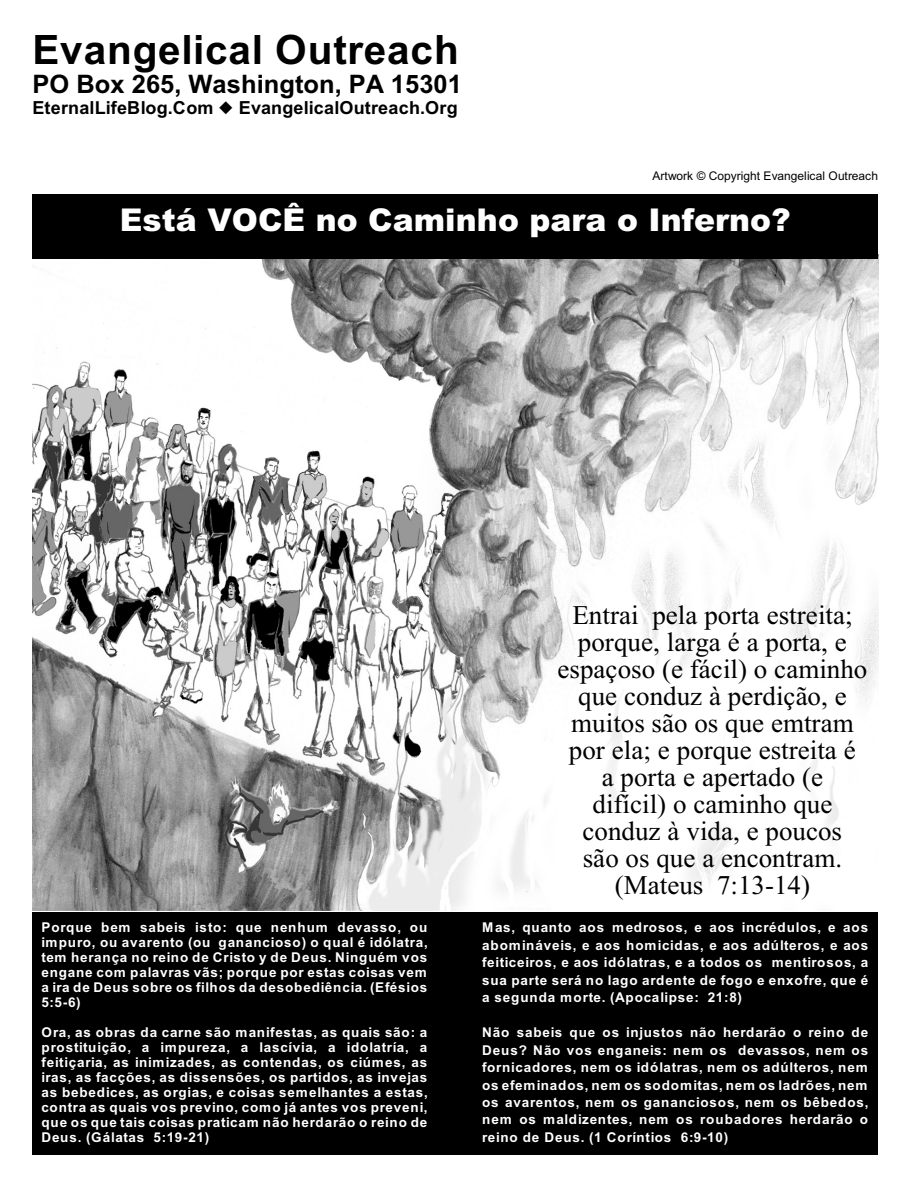
<style>
.page{position:relative;width:918px;height:1188px;background:#fff}
.page>*{position:absolute;margin:0;border:0;box-sizing:border-box;transform-origin:0 0}
.t1{font:700 40.5px "Arial";letter-spacing:.02em;color:#000}
.t2{font:900 31.35px "Arial";letter-spacing:.005em;color:#fff}
.t3{font:27px/27px "Times New Roman";color:#000;text-align:center}
.t4{font:700 25.5px "Arial";letter-spacing:.005em;color:#000}
.t5{font:700 18px "Arial";letter-spacing:.015em;color:#000}
.t6{font:700 13.5px/15px "Arial";letter-spacing:.06em;color:#fff;text-align:justify}
.t7{font:12px "Arial";color:#000}
</style>
<div class="page">
<div style="left:32px;top:912px;width:846px;height:243px;background:#000"></div>
<img style="left:32px;top:259px;width:846px;height:652px">
<div style="left:32px;top:194px;width:846px;height:65px;background:#000"></div>
<h1 class="t1" style="left:32px;top:35px;width:428px">Evangelical Outreach</h1>
<h3 class="t4" style="left:32px;top:75px;width:431px">PO Box 265, Washington, PA 15301</h3>
<h3 class="t5" style="left:32px;top:100px;width:183px">EternalLifeBlog.Com</h3>
<h3 class="t5" style="left:239px;top:100px;width:220px">EvangelicalOutreach.Org</h3>
<p class="t7" style="left:652px;top:172px;width:227px">Artwork © Copyright Evangelical Outreach</p>
<h2 class="t2" style="left:120px;top:208px;width:672px">Está VOCÊ no Caminho para o Inferno?</h2>
<p class="t6" style="left:41px;top:921px;width:388px">Porque bem sabeis isto: que nenhum devasso, ou impuro, ou avarento (ou ganancioso) o qual é idólatra, tem herança no reino de Cristo y de Deus. Ninguém vos engane com palavras vãs; porque por estas coisas vem a ira de Deus sobre os filhos da desobediência. (Efésios 5:5-6)</p>
<p class="t6" style="left:41px;top:1026px;width:388px">Ora, as obras da carne são manifestas, as quais são: a prostituição, a impureza, a lascívia, a idolatría, a feitiçaria, as inimizades, as contendas, os ciúmes, as iras, as facções, as dissensões, os partidos, as invejas as bebedices, as orgias, e coisas semelhantes a estas, contra as quais vos previno, como já antes vos preveni, que os que tais coisas praticam não herdarão o reino de Deus. (Gálatas 5:19-21)</p>
<p class="t3" style="left:558px;top:604px;width:311px">Entrai pela porta estreita; porque, larga é a porta, e espaçoso (e fácil) o caminho que conduz à perdição, e muitos são os que emtram por ela; e porque estreita é<br>a porta e apertado (e<br>difícil) o caminho que conduz à vida, e poucos<br>são os que a encontram. (Mateus 7:13-14)</p>
<p class="t6" style="left:482px;top:920px;width:388px;line-height:17.4px">Mas, quanto aos medrosos, e aos incrédulos, e aos abomináveis, e aos homicidas, e aos adúlteros, e aos feiticeiros, e aos idólatras, e a todos os mentirosos, a sua parte será no lago ardente de fogo e enxofre, que é a segunda morte. (Apocalipse: 21:8)</p>
<p class="t6" style="left:482px;top:1025px;width:388px;line-height:17.4px">Não sabeis que os injustos não herdarão o reino de Deus? Não vos enganeis: nem os devassos, nem os fornicadores, nem os idólatras, nem os adúlteros, nem os efeminados, nem os sodomitas, nem os ladrões, nem os avarentos, nem os gananciosos, nem os bêbedos, nem os maldizentes, nem os roubadores herdarão o reino de Deus. (1 Coríntios 6:9-10)</p>
</div>
